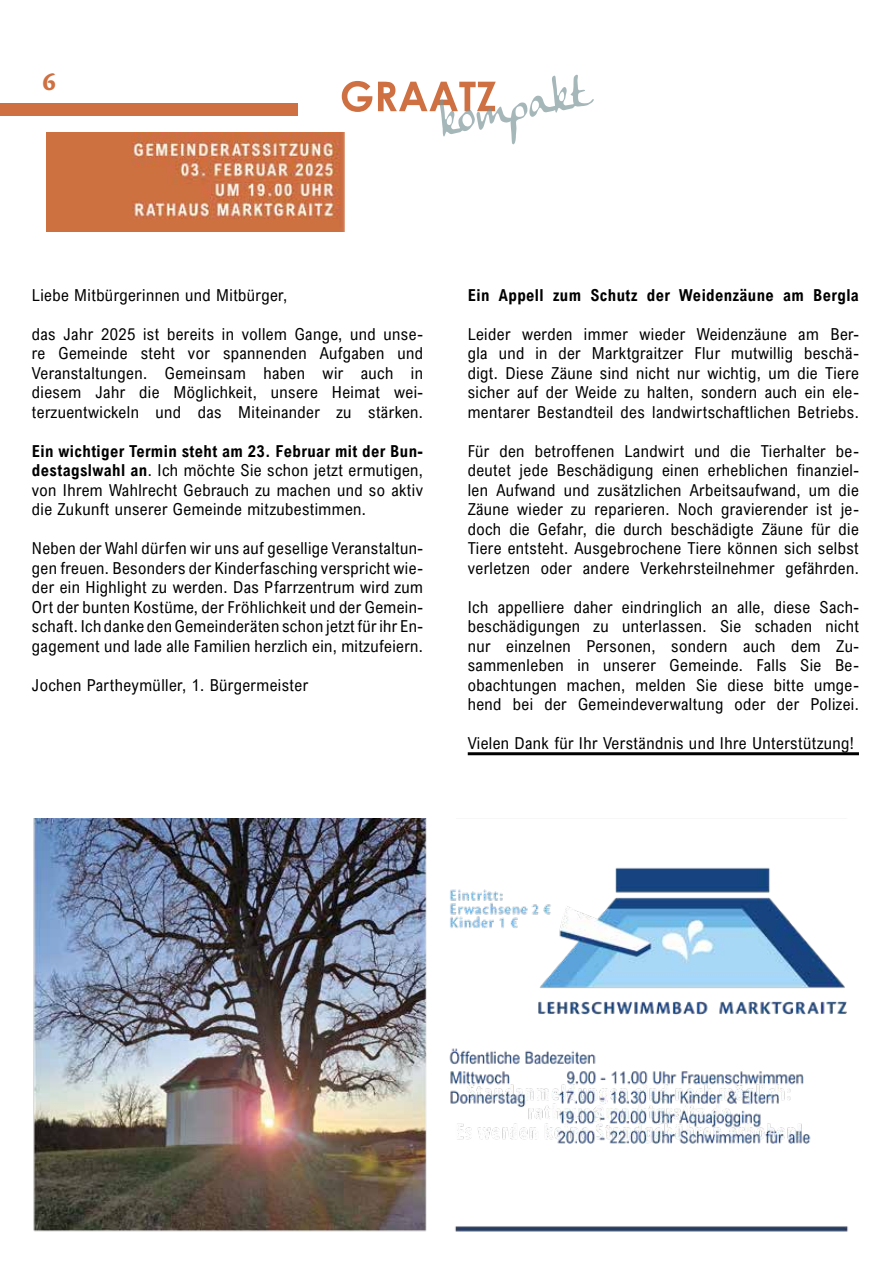
<style>
.page{position:relative;width:893px;height:1263px;background:#fff}
.page>*{position:absolute;margin:0;border:0;box-sizing:border-box;transform-origin:0 0}
.t1{font:700 27px "Cronos Pro";color:#ce7041}
.t2{font:16.5px/19.5px "Arial Nova Cond";letter-spacing:.025em;color:#000;text-align:justify}
.t3{font:700 16.5px "Arial Nova Cond";letter-spacing:.025em;color:#000}
.s1{font-weight:700}
</style>
<div class="page">
<div style="left:0;top:103px;width:298px;height:13px;background:#ce7041"></div>
<svg style="left:342px;top:75px;width:252px;height:69px"></svg>
<img style="left:33px;top:819px;width:815px;height:413px">
<hr style="left:468px;top:752px;width:391px;height:3px;background:#000">
<img style="left:47px;top:132px;width:297px;height:100px">
<h1 class="t1" style="left:43px;top:66px;width:15px">6</h1>
<p class="t2" style="left:32px;top:285px;width:257px">Liebe Mitbürgerinnen und Mitbürger,</p>
<p class="t2" style="left:32px;top:324px;width:393px">das Jahr 2025 ist bereits in vollem Gange, und unse&shy;re Gemeinde steht vor spannenden Aufgaben und Veranstaltungen. Gemeinsam haben wir auch in diesem Jahr die Möglichkeit, unsere Heimat wei&shy;terzuentwickeln und das Miteinander zu stärken.</p>
<p class="t2" style="left:32px;top:441px;width:393px"><span class="s1">Ein wichtiger Termin steht am 23. Februar mit der Bun&shy;destagslwahl an</span>. Ich möchte Sie schon jetzt ermutigen, von Ihrem Wahlrecht Gebrauch zu machen und so aktiv die Zukunft unserer Gemeinde mitzubestimmen.</p>
<p class="t2" style="left:32px;top:538px;width:393px">Neben der Wahl dürfen wir uns auf gesellige Veranstaltun&shy;gen freuen. Besonders der Kinderfasching verspricht wie&shy;der ein Highlight zu werden. Das Pfarrzentrum wird zum Ort der bunten Kostüme, der Fröhlichkeit und der Gemein&shy;schaft. Ich danke den Gemeinderäten schon jetzt für ihr En&shy;gagement und lade alle Familien herzlich ein, mitzufeiern.</p>
<p class="t2" style="left:32px;top:675px;width:278px">Jochen Partheymüller, 1. Bürgermeister</p>
<p class="t3" style="left:468px;top:285px;width:393px">Ein Appell zum Schutz der Weidenzäune am Bergla</p>
<p class="t2" style="left:468px;top:324px;width:393px">Leider werden immer wieder Weidenzäune am Ber&shy;gla und in der Marktgraitzer Flur mutwillig beschä&shy;digt. Diese Zäune sind nicht nur wichtig, um die Tiere sicher auf der Weide zu halten, sondern auch ein ele&shy;mentarer Bestandteil des landwirtschaftlichen Betriebs.</p>
<p class="t2" style="left:468px;top:441px;width:393px">Für den betroffenen Landwirt und die Tierhalter be&shy;deutet jede Beschädigung einen erheblichen finanziel&shy;len Aufwand und zusätzlichen Arbeitsaufwand, um die Zäune wieder zu reparieren. Noch gravierender ist je&shy;doch die Gefahr, die durch beschädigte Zäune für die Tiere entsteht. Ausgebrochene Tiere können sich selbst verletzen oder andere Verkehrsteilnehmer gefährden.</p>
<p class="t2" style="left:468px;top:597px;width:393px">Ich appelliere daher eindringlich an alle, diese Sach&shy;beschädigungen zu unterlassen. Sie schaden nicht nur einzelnen Personen, sondern auch dem Zu&shy;sammenleben in unserer Gemeinde. Falls Sie Be&shy;obachtungen machen, melden Sie diese bitte umge&shy;hend bei der Gemeindeverwaltung oder der Polizei.</p>
<p class="t2" style="left:468px;top:734px;width:388px">Vielen Dank für Ihr Verständnis und Ihre Unterstützung!</p>
</div>
